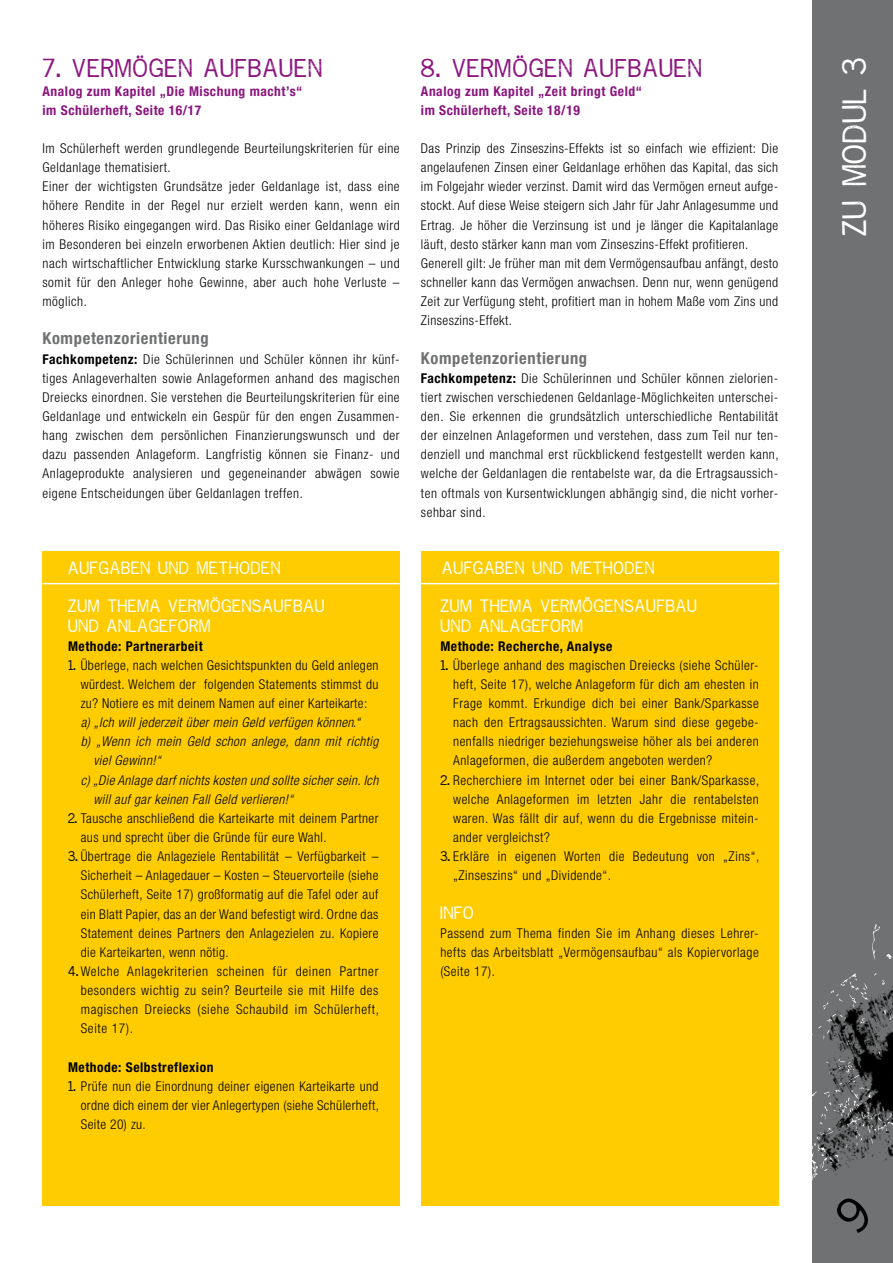
<style>
.page{position:relative;width:893px;height:1263px;background:#fff}
.page>*{position:absolute;margin:0;border:0;box-sizing:border-box;transform-origin:0 0}
.t1{font:25.5px "Reprise Stamp";letter-spacing:.06em;color:#fff}
.t2{font:19.5px "Reprise Stamp";letter-spacing:.08em;color:#8a157e}
.t3{font:700 condensed 16.5px "Helvetica Neue LT Std";letter-spacing:.04em;color:#707172}
.t4{font:300 condensed 13.5px/19.2px "Helvetica Neue LT Std";letter-spacing:.04em;color:#000;text-align:justify}
.t5{font:italic 300 condensed 13.5px "Helvetica Neue LT Std";letter-spacing:.03em;color:#000}
.t6{font:700 condensed 13.5px/19.2px "Helvetica Neue LT Std";letter-spacing:.04em;color:#8a157e}
.t7{font:13.5px/19.2px "Reprise Stamp";letter-spacing:.08em;color:#fff}
.t8{font:700 condensed 13.5px "Helvetica Neue LT Std";letter-spacing:.04em;color:#000}
.s1{font-weight:700}
.s2{font-family:"Reprise Stamp";font-weight:400;font-stretch:normal;font-size:10.5px}
</style>
<div class="page">
<div style="left:812px;top:0;width:81px;height:1263px;background:#707172"></div>
<svg style="left:872px;top:924px;width:8px;height:28px"></svg>
<img style="left:812px;top:952px;width:81px;height:228px">
<div style="left:43px;top:551px;width:357px;height:654px;background:#fecc00"></div>
<hr style="left:43px;top:583px;width:357px;height:1px;background:#fff">
<div style="left:421px;top:551px;width:357px;height:654px;background:#fecc00"></div>
<hr style="left:421px;top:583px;width:357px;height:1px;background:#fff">
<h2 class="t2" style="left:43px;top:53px;width:281px">7. VERMÖGEN AUFBAUEN</h2>
<p class="t6" style="left:43px;top:81px;width:261px">Analog zum Kapitel „Die Mischung macht’s“ im Schülerheft, Seite 16/17</p>
<p class="t4" style="left:43px;top:139px;width:359px;text-align:left">Im Schülerheft werden grundlegende Beurteilungskriterien für eine Geldanlage thematisiert.<br>Einer der wichtigsten Grundsätze jeder Geldanlage ist, dass eine höhere Rendite in der Regel nur erzielt werden kann, wenn ein höheres Risiko eingegangen wird. Das Risiko einer Geldanlage wird im Besonderen bei einzeln erworbenen Aktien deutlich: Hier sind je nach wirtschaftlicher Entwicklung starke Kursschwankungen – und somit für den Anleger hohe Gewinne, aber auch hohe Verluste – möglich.</p>
<p class="t3" style="left:43px;top:329px;width:168px">Kompetenzorientierung</p>
<p class="t4" style="left:43px;top:349px;width:359px"><span class="s1">Fachkompetenz:</span> Die Schülerinnen und Schüler können ihr künf&shy;tiges Anlageverhalten sowie Anlageformen anhand des magischen Dreiecks einordnen. Sie verstehen die Beurteilungskriterien für eine Geldanlage und entwickeln ein Gespür für den engen Zusammen&shy;hang zwischen dem persönlichen Finanzierungswunsch und der dazu passenden Anlageform. Langfristig können sie Finanz- und Anlageprodukte analysieren und gegeneinander abwägen sowie eigene Entscheidungen über Geldanlagen treffen.</p>
<p class="t7" style="left:68px;top:558px;width:214px">AUFGABEN UND METHODEN</p>
<p class="t7" style="left:68px;top:596px;width:258px">ZUM THEMA VERMÖGENSAUFBAU<br>UND ANLAGEFORM</p>
<p class="t8" style="left:68px;top:638px;width:136px">Methode: Partnerarbeit</p>
<p class="t4" style="left:81px;top:655px;width:299px;text-indent:-13px"><span class="s2">1.</span> Überlege, nach welchen Gesichtspunkten du Geld anlegen würdest. Welchem der folgenden Statements stimmst du zu? Notiere es mit deinem Namen auf einer Karteikarte:</p>
<p class="t5" style="left:81px;top:715px;width:281px">a) „Ich will jederzeit über mein Geld verfügen können.“</p>
<p class="t5" style="left:81px;top:734px;width:299px">b) „Wenn ich mein Geld schon anlege, dann mit richtig</p>
<p class="t5" style="left:94px;top:753px;width:69px">viel Gewinn!“</p>
<p class="t5" style="left:81px;top:772px;width:299px">c) „Die Anlage darf nichts kosten und sollte sicher sein. Ich</p>
<p class="t5" style="left:94px;top:791px;width:201px">will auf gar keinen Fall Geld verlieren!“</p>
<p class="t4" style="left:81px;top:808px;width:299px;text-indent:-13px"><span class="s2">2.</span> Tausche anschließend die Karteikarte mit deinem Partner aus und sprecht über die Gründe für eure Wahl.</p>
<p class="t4" style="left:81px;top:847px;width:299px;text-indent:-13px"><span class="s2">3.</span> Übertrage die Anlageziele Rentabilität – Verfügbarkeit – Sicherheit – Anlagedauer – Kosten – Steuervorteile (siehe Schülerheft, Seite 17) großformatig auf die Tafel oder auf ein Blatt Papier, das an der Wand befestigt wird. Ordne das Statement deines Partners den Anlagezielen zu. Kopiere die Karteikarten, wenn nötig.</p>
<p class="t4" style="left:81px;top:961px;width:300px;text-indent:-13px"><span class="s2">4.</span> Welche Anlagekriterien scheinen für deinen Partner besonders wichtig zu sein? Beurteile sie mit Hilfe des magischen Dreiecks (siehe Schaubild im Schülerheft, Seite 17).</p>
<p class="t8" style="left:68px;top:1059px;width:147px">Methode: Selbstreflexion</p>
<p class="t4" style="left:81px;top:1076px;width:300px;text-indent:-13px"><span class="s2">1.</span> Prüfe nun die Einordnung deiner eigenen Karteikarte und ordne dich einem der vier Anlegertypen (siehe Schülerheft, Seite 20) zu.</p>
<h2 class="t2" style="left:421px;top:53px;width:282px">8. VERMÖGEN AUFBAUEN</h2>
<p class="t6" style="left:421px;top:81px;width:223px">Analog zum Kapitel „Zeit bringt Geld“ im Schülerheft, Seite 18/19</p>
<p class="t4" style="left:421px;top:139px;width:359px;text-align:left">Das Prinzip des Zinseszins-Effekts ist so einfach wie effizient: Die angelaufenen Zinsen einer Geldanlage erhöhen das Kapital, das sich im Folgejahr wieder verzinst. Damit wird das Vermögen erneut aufge&shy;stockt. Auf diese Weise steigern sich Jahr für Jahr Anlagesumme und Ertrag. Je höher die Verzinsung ist und je länger die Kapitalanlage läuft, desto stärker kann man vom Zinseszins-Effekt profitieren.<br>Generell gilt: Je früher man mit dem Vermögensaufbau anfängt, desto schneller kann das Vermögen anwachsen. Denn nur, wenn genügend Zeit zur Verfügung steht, profitiert man in hohem Maße vom Zins und Zinseszins-Effekt.</p>
<p class="t3" style="left:421px;top:348px;width:168px">Kompetenzorientierung</p>
<p class="t4" style="left:421px;top:368px;width:359px"><span class="s1">Fachkompetenz:</span> Die Schülerinnen und Schüler können zielorien&shy;tiert zwischen verschiedenen Geldanlage-Möglichkeiten unterschei&shy;den. Sie erkennen die grundsätzlich unterschiedliche Rentabilität der einzelnen Anlageformen und verstehen, dass zum Teil nur ten&shy;denziell und manchmal erst rückblickend festgestellt werden kann, welche der Geldanlagen die rentabelste war, da die Ertragsaussich&shy;ten oftmals von Kursentwicklungen abhängig sind, die nicht vorher&shy;sehbar sind.</p>
<p class="t7" style="left:442px;top:558px;width:214px">AUFGABEN UND METHODEN</p>
<p class="t7" style="left:440px;top:596px;width:258px">ZUM THEMA VERMÖGENSAUFBAU<br>UND ANLAGEFORM</p>
<p class="t8" style="left:440px;top:638px;width:173px">Methode: Recherche, Analyse</p>
<p class="t4" style="left:453px;top:655px;width:307px;text-indent:-13px"><span class="s2">1.</span> Überlege anhand des magischen Dreiecks (siehe Schüler&shy;heft, Seite 17), welche Anlageform für dich am ehesten in Frage kommt. Erkundige dich bei einer Bank/Sparkasse nach den Ertragsaussichten. Warum sind diese gegebe&shy;nenfalls niedriger beziehungsweise höher als bei anderen Anlageformen, die außerdem angeboten werden?</p>
<p class="t4" style="left:453px;top:770px;width:308px;text-indent:-13px"><span class="s2">2.</span> Recherchiere im Internet oder bei einer Bank/Sparkasse, welche Anlageformen im letzten Jahr die rentabelsten waren. Was fällt dir auf, wenn du die Ergebnisse mitein&shy;ander vergleichst?</p>
<p class="t4" style="left:453px;top:847px;width:308px;text-indent:-13px"><span class="s2">3.</span> Erkläre in eigenen Worten die Bedeutung von „Zins“, „Zinseszins“ und „Dividende“.</p>
<p class="t7" style="left:440px;top:903px;width:35px">INFO</p>
<p class="t4" style="left:440px;top:923px;width:320px">Passend zum Thema finden Sie im Anhang dieses Lehrer&shy;hefts das Arbeitsblatt „Vermögensaufbau“ als Kopiervorlage (Seite 17).</p>
<h1 class="t1" style="left:836px;top:236px;width:180px;rotate:-90deg">ZU MODUL 3</h1>
</div>
